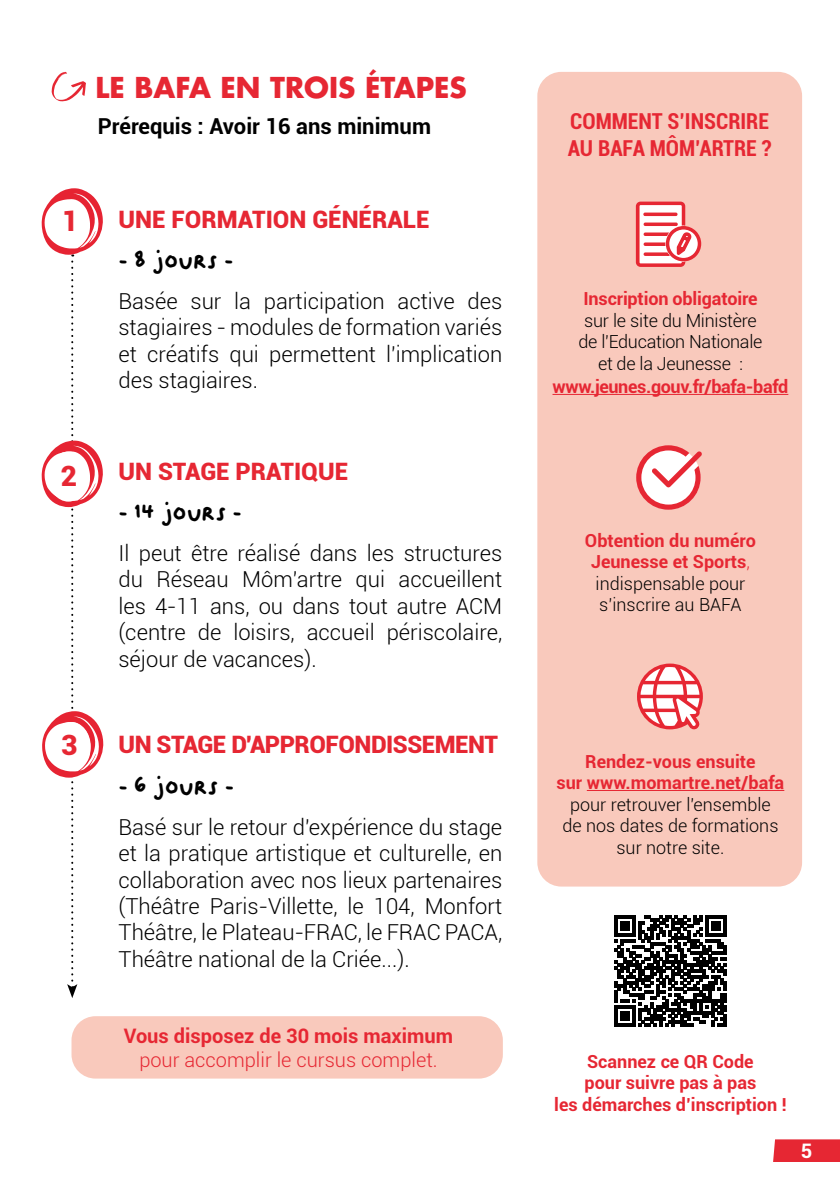
<style>
.page{position:relative;width:840px;height:1191px;background:#fff}
.page>*{position:absolute;margin:0;border:0;box-sizing:border-box;transform-origin:0 0}
.t1{font:700 28px "Futura";color:#e62733}
.t2{font:900 28px "Roboto";color:#e62733}
.t3{font:900 24px "Roboto";letter-spacing:-.005em;color:#e62733}
.t4{font:24px "Oliver";color:#000}
.t5{font:300 22px/26.4px "Roboto";color:#000;text-align:justify}
.t6{font:700 condensed 22px/26.4px "Roboto";color:#e62733}
.t7{font:700 22px "Roboto";color:#000}
.t8{font:300 20px "Roboto";color:#e62733}
.t9{font:700 20px "Roboto";color:#e62733}
.t10{font:700 20px "Roboto";color:#fff}
.t11{font:700 18px/21.6px "Roboto";color:#e62733;text-align:center}
.t12{font:300 18px/21.6px "Roboto";letter-spacing:-.01em;color:#000;text-align:center}
.t13{font:700 18px "Roboto";letter-spacing:-.02em;color:#e62733}
.s1{font-weight:300}
.s2{font-weight:300;color:#000}
</style>
<div class="page">
<div style="left:773px;top:1139px;width:66px;height:23px;background:#e62733"></div>
<div style="left:537px;top:72px;width:264px;height:814px;background:#f9c9bc;border-radius:24px"></div>
<svg style="left:51px;top:72px;width:35px;height:30px"></svg>
<div style="left:71px;top:1016px;width:431px;height:62px;background:#f9c9bc;border-radius:24px"></div>
<svg style="left:614px;top:915px;width:111px;height:111px"></svg>
<svg style="left:635px;top:201px;width:66px;height:66px;background:#f4a5a7"></svg>
<hr style="left:552px;top:394px;width:235px;height:1px;background:#e62733">
<svg style="left:636px;top:445px;width:65px;height:65px"></svg>
<svg style="left:637px;top:663px;width:65px;height:66px"></svg>
<hr style="left:586px;top:790px;width:197px;height:1px;background:#e62733">
<svg style="left:42px;top:188px;width:62px;height:810px"></svg>
<p class="t1" style="left:96px;top:69px;width:372px">LE BAFA EN TROIS ÉTAPES</p>
<p class="t7" style="left:98px;top:110px;width:334px">Prérequis : Avoir 16 ans minimum</p>
<p class="t6" style="left:567px;top:107px;width:205px">COMMENT S’INSCRIRE<br>AU BAFA MÔM’ARTRE ?</p>
<p class="t2" style="left:62px;top:201px;width:18px">1</p>
<p class="t3" style="left:118px;top:202px;width:312px">UNE FORMATION GÉNÉRALE</p>
<p class="t4" style="left:118px;top:247px;width:116px">- 8 jours -</p>
<p class="t5" style="left:118px;top:287px;width:385px">Basée sur la participation active des stagiaires - modules de formation variés et créatifs qui permettent l'implication des stagiaires.</p>
<p class="t11" style="left:583px;top:287px;width:175px">Inscription obligatoire</p>
<p class="t12" style="left:578px;top:309px;width:185px">sur le site du Ministère de l'Education Nationale et de la Jeunesse :</p>
<p class="t13" style="left:552px;top:374px;width:237px">www.jeunes.gouv.fr/bafa-bafd</p>
<p class="t2" style="left:61px;top:456px;width:18px">2</p>
<p class="t3" style="left:118px;top:454px;width:231px">UN STAGE PRATIQUE</p>
<p class="t4" style="left:118px;top:499px;width:125px">- 14 jours -</p>
<p class="t5" style="left:118px;top:539px;width:385px">Il peut être réalisé dans les structures du Réseau Môm'artre qui accueillent les 4-11 ans, ou dans tout autre ACM (centre de loisirs, accueil périscolaire, séjour de vacances).</p>
<p class="t11" style="left:584px;top:528px;width:172px">Obtention du numéro<br>Jeunesse et Sports<span class="s1">, </span><span class="s2">indispensable pour s’inscrire au BAFA</span></p>
<p class="t2" style="left:61px;top:725px;width:18px">3</p>
<p class="t3" style="left:118px;top:728px;width:380px">UN STAGE D'APPROFONDISSEMENT</p>
<p class="t4" style="left:118px;top:773px;width:117px">- 6 jours -</p>
<p class="t5" style="left:118px;top:813px;width:385px">Basé sur le retour d'expérience du stage et la pratique artistique et culturelle, en collaboration avec nos lieux partenaires (Théâtre Paris-Villette, le 104, Monfort Théâtre, le Plateau-FRAC, le FRAC PACA, Théâtre national de la Criée...).</p>
<p class="t11" style="left:556px;top:749px;width:229px">Rendez-vous ensuite<br>sur www.momartre.net/bafa</p>
<p class="t12" style="left:562px;top:793px;width:217px">pour retrouver l'ensemble de nos dates de formations sur notre site.</p>
<p class="t9" style="left:124px;top:1022px;width:330px">Vous disposez de 30 mois maximum</p>
<p class="t8" style="left:139px;top:1046px;width:299px">pour accomplir le cursus complet.</p>
<p class="t11" style="left:554px;top:1049px;width:234px">Scannez ce QR Code<br>pour suivre pas à pas<br>les démarches d’inscription !</p>
<p class="t10" style="left:800px;top:1137px;width:13px">5</p>
</div>
